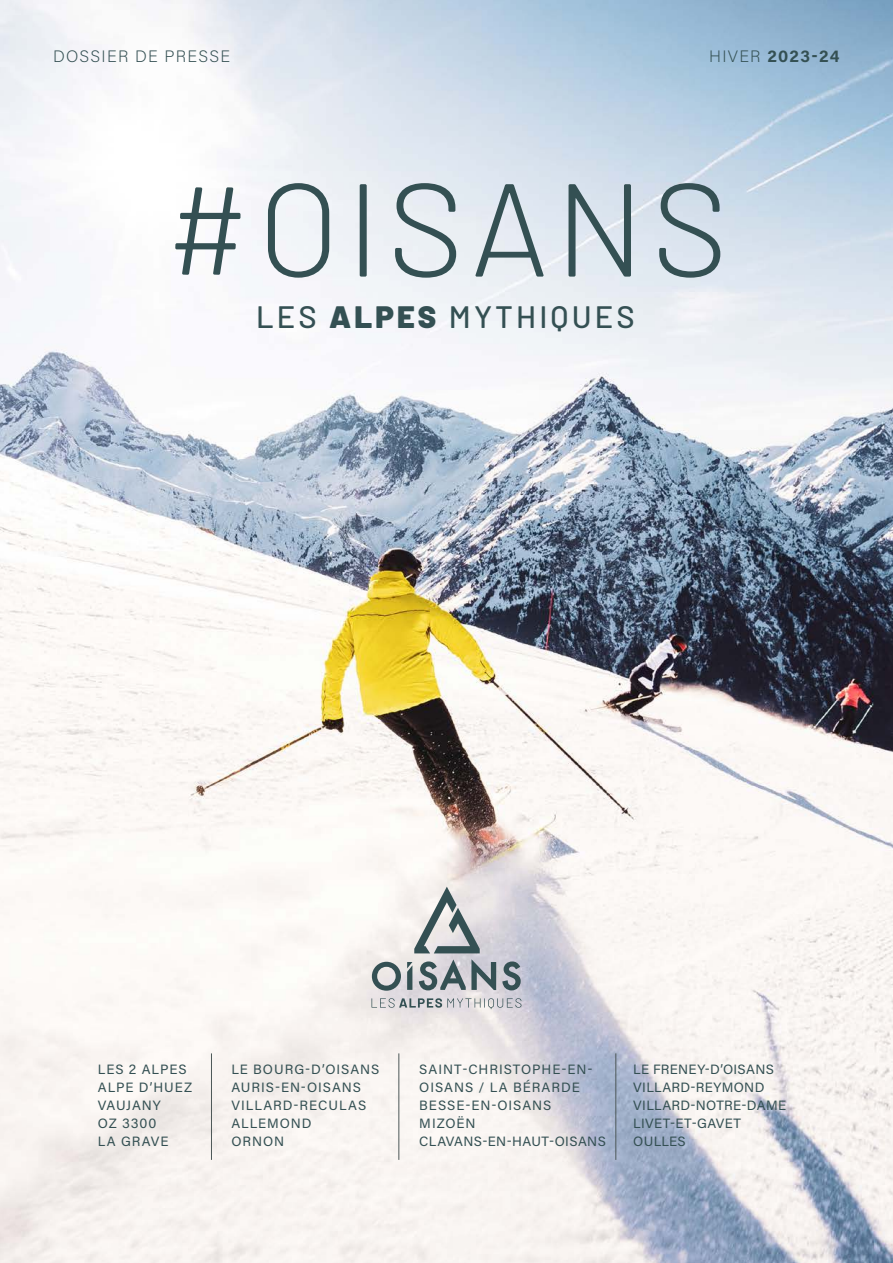
<style>
.page{position:relative;width:893px;height:1263px;background:#fff}
.page>*{position:absolute;margin:0;border:0;box-sizing:border-box;transform-origin:0 0}
.t1{font:300 132px "Barlow";letter-spacing:.05em;color:#345053}
.t2{font:500 31.05px "Barlow";letter-spacing:.1em;color:#345053}
.t3{font:200 16.5px "Acumin Pro";letter-spacing:.08em;color:#345053}
.t4{font:700 16.5px "Acumin Pro";letter-spacing:.07em;color:#345053}
.t5{font:13.5px/18px "Acumin Pro";letter-spacing:.065em;color:#345053}
.t6{font:13.5px/18px "Acumin Pro";letter-spacing:.025em;color:#345053}
.t7{font:9px "Calder LC Grit";letter-spacing:.09em;color:#4c5757}
.s1{font-family:"Acumin Pro";font-weight:200;font-size:16.5px;color:#345053}
.s2{font-weight:900}
</style>
<div class="page">
<img style="left:0;top:0;width:893px;height:1263px">
<hr style="left:211px;top:1053px;width:1px;height:107px;background:#4c5757">
<hr style="left:398px;top:1053px;width:1px;height:107px;background:#4c5757">
<hr style="left:615px;top:1053px;width:1px;height:107px;background:#4c5757">
<svg style="left:414px;top:887px;width:66px;height:66px;background:#b6babb"></svg>
<svg style="left:407px;top:962px;width:5px;height:28px"></svg>
<svg style="left:372px;top:962px;width:29px;height:29px"></svg>
<svg style="left:502px;top:961px;width:19px;height:29px"></svg>
<svg style="left:419px;top:959px;width:77px;height:31px;background:#949da3"></svg>
<svg style="left:371px;top:998px;width:150px;height:11px;background:#c0c1c4"></svg>
<p class="t3" style="left:53px;top:45px;width:179px">DOSSIER DE PRESSE</p>
<p class="t7" style="left:709px;top:52px;width:143px"><span class="s1">HIVER</span> HIVER 2023-2024</p>
<p class="t4" style="left:767px;top:45px;width:74px">2023-24</p>
<h1 class="t1" style="left:165px;top:147px;width:565px">#OISANS</h1>
<h2 class="t2" style="left:256px;top:297px;width:380px">LES <span class="s2">ALPES</span> MYTHIQUES</h2>
<p class="t5" style="left:231px;top:1060px;width:149px">LE BOURG-D’OISANS<br>AURIS-EN-OISANS<br>VILLARD-RECULAS<br>ALLEMOND<br>ORNON</p>
<p class="t6" style="left:633px;top:1060px;width:154px">LE FRENEY-D’OISANS<br>VILLARD-REYMOND<br>VILLARD-NOTRE-DAME<br>LIVET-ET-GAVET<br>OULLES</p>
<p class="t5" style="left:98px;top:1060px;width:96px">LES 2 ALPES<br>ALPE D’HUEZ<br>VAUJANY<br>OZ 3300<br>LA GRAVE</p>
<p class="t5" style="left:419px;top:1060px;width:188px">SAINT-CHRISTOPHE-EN-<br>OISANS / LA BÉRARDE<br>BESSE-EN-OISANS<br>MIZOËN<br>CLAVANS-EN-HAUT-OISANS</p>
</div>
